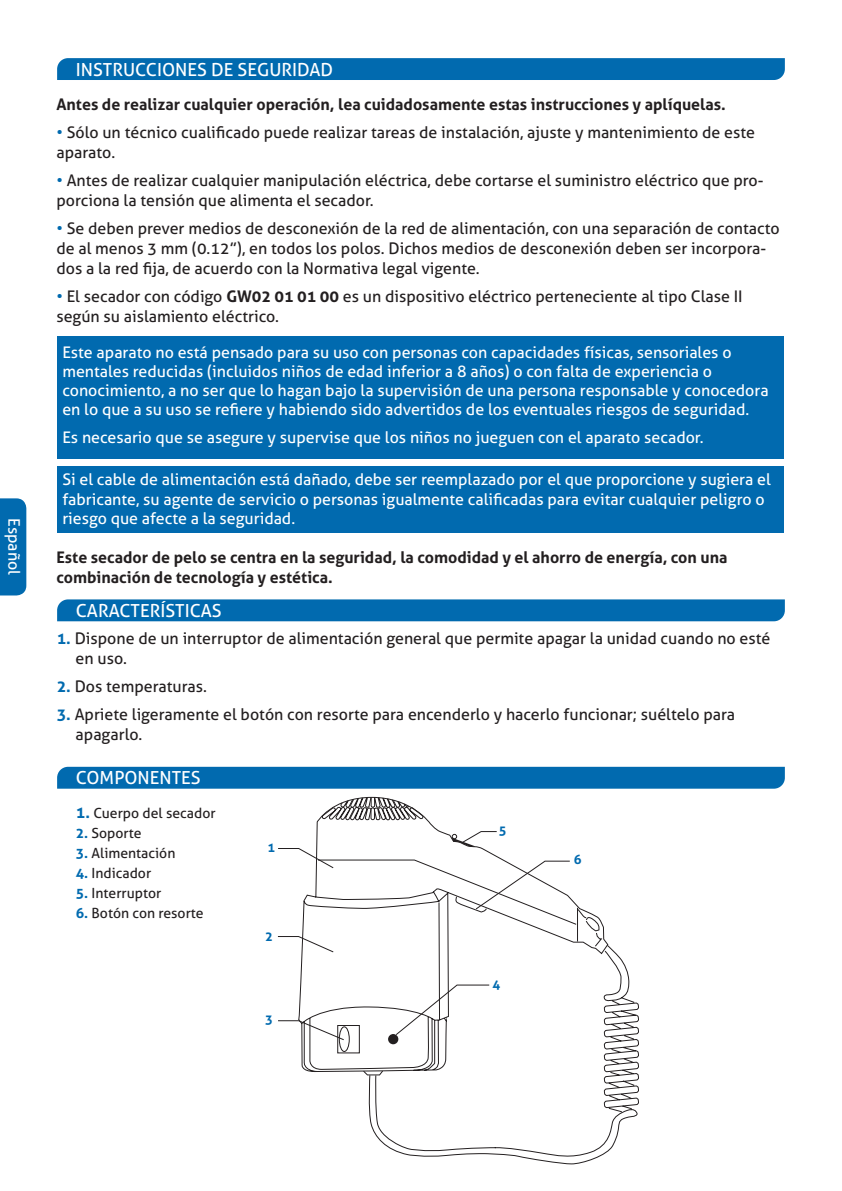
<style>
.page{position:relative;width:842px;height:1191px;background:#fff}
.page>*{position:absolute;margin:0;border:0;box-sizing:border-box;transform-origin:0 0}
.t1{font:18px "Aller";color:#fff}
.t2{font:16px/20px "Aller";color:#231f20}
.t3{font:16px/19.2px "Aller";color:#fff}
.t4{font:700 16px/20px "Aller";color:#231f20}
.t5{font:14px "Aller";color:#231f20}
.t6{font:700 13px "Aller";color:#016aaf}
.s1{color:#016aaf}
.s2{font-weight:700}
.s3{font-weight:700;color:#016aaf}
.s4{font-weight:700;font-size:16px;color:#016aaf}
</style>
<div class="page">
<div style="left:0;top:498px;width:26px;height:97px;background:#016aaf"></div>
<div style="left:57px;top:599px;width:728px;height:22px;background:#016aaf"></div>
<div style="left:57px;top:58px;width:728px;height:22px;background:#016aaf"></div>
<div style="left:57px;top:767px;width:728px;height:21px;background:#016aaf"></div>
<svg style="left:367px;top:898px;width:272px;height:266px"></svg>
<svg style="left:277px;top:797px;width:294px;height:278px"></svg>
<div style="left:57px;top:336px;width:727px;height:123px;background:#016aaf"></div>
<div style="left:57px;top:466px;width:727px;height:67px;background:#016aaf"></div>
<p class="t3" style="left:24px;top:518px;width:58px;rotate:90deg">Español</p>
<p class="t1" style="left:76px;top:58px;width:259px">INSTRUCCIONES DE SEGURIDAD</p>
<p class="t4" style="left:56px;top:94px;width:671px">Antes de realizar cualquier operación, lea cuidadosamente estas instrucciones y aplíquelas.</p>
<p class="t2" style="left:56px;top:122px;width:700px"><span class="s1">•</span> Sólo un técnico cualificado puede realizar tareas de instalación, ajuste y mantenimiento de este aparato.</p>
<p class="t2" style="left:56px;top:170px;width:709px"><span class="s1">•</span> Antes de realizar cualquier manipulación eléctrica, debe cortarse el suministro eléctrico que pro&shy;porciona la tensión que alimenta el secador.</p>
<p class="t2" style="left:56px;top:218px;width:725px"><span class="s1">•</span> Se deben prever medios de desconexión de la red de alimentación, con una separación de contacto de al menos 3 mm (0.12”), en todos los polos. Dichos medios de desconexión deben ser incorpora&shy;dos a la red fija, de acuerdo con la Normativa legal vigente.</p>
<p class="t2" style="left:56px;top:286px;width:688px"><span class="s1">•</span> El secador con código <span class="s2">GW02 01 01 00</span> es un dispositivo eléctrico perteneciente al tipo Clase II según su aislamiento eléctrico.</p>
<p class="t3" style="left:62px;top:342px;width:708px">Este aparato no está pensado para su uso con personas con capacidades físicas, sensoriales o mentales reducidas (incluidos niños de edad inferior a 8 años) o con falta de experiencia o conocimiento, a no ser que lo hagan bajo la supervisión de una persona responsable y conocedora en lo que a su uso se refiere y habiendo sido advertidos de los eventuales riesgos de seguridad.</p>
<p class="t3" style="left:62px;top:428px;width:643px">Es necesario que se asegure y supervise que los niños no jueguen con el aparato secador.</p>
<p class="t3" style="left:62px;top:470px;width:710px">Si el cable de alimentación está dañado, debe ser reemplazado por el que proporcione y sugiera el fabricante, su agente de servicio o personas igualmente calificadas para evitar cualquier peligro o riesgo que afecte a la seguridad.</p>
<p class="t4" style="left:56px;top:547px;width:672px">Este secador de pelo se centra en la seguridad, la comodidad y el ahorro de energía, con una combinación de tecnología y estética.</p>
<p class="t1" style="left:76px;top:599px;width:147px">CARACTERÍSTICAS</p>
<p class="t2" style="left:76px;top:628px;width:696px;text-indent:-19px"><span class="s3">1.</span> Dispone de un interruptor de alimentación general que permite apagar la unidad cuando no esté en uso.</p>
<p class="t2" style="left:57px;top:676px;width:152px"><span class="s3">2.</span> Dos temperaturas.</p>
<p class="t2" style="left:76px;top:704px;width:661px;text-indent:-19px"><span class="s3">3.</span> Apriete ligeramente el botón con resorte para encenderlo y hacerlo funcionar; suéltelo para apagarlo.</p>
<p class="t1" style="left:76px;top:767px;width:126px">COMPONENTES</p>
<p class="t5" style="left:76px;top:804px;width:141px"><span class="s4">1.</span> Cuerpo del secador</p>
<p class="t5" style="left:76px;top:824px;width:67px"><span class="s3">2.</span> Soporte</p>
<p class="t5" style="left:76px;top:844px;width:101px"><span class="s3">3.</span> Alimentación</p>
<p class="t5" style="left:76px;top:864px;width:77px"><span class="s3">4.</span> Indicador</p>
<p class="t5" style="left:76px;top:884px;width:87px"><span class="s3">5.</span> Interruptor</p>
<p class="t5" style="left:76px;top:904px;width:129px"><span class="s3">6.</span> Botón con resorte</p>
<p class="t6" style="left:268px;top:839px;width:9px">1</p>
<p class="t6" style="left:265px;top:928px;width:9px">2</p>
<p class="t6" style="left:265px;top:1011px;width:9px">3</p>
<p class="t6" style="left:499px;top:822px;width:9px">5</p>
<p class="t6" style="left:493px;top:976px;width:9px">4</p>
<p class="t6" style="left:574px;top:851px;width:9px">6</p>
</div>
